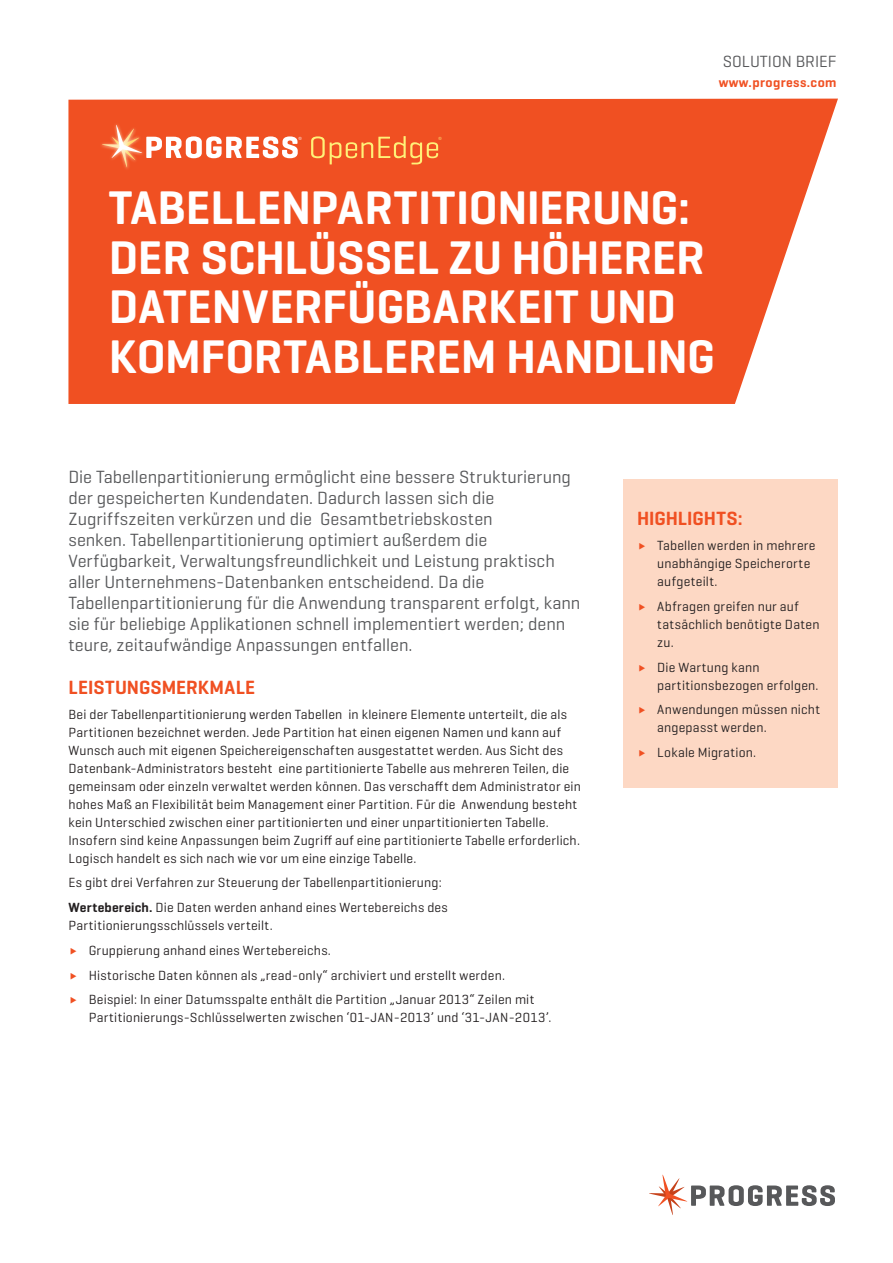
<style>
.page{position:relative;width:893px;height:1263px;background:#fff}
.page>*{position:absolute;margin:0;border:0;box-sizing:border-box;transform-origin:0 0}
.PAPER_TITLE{font:600 48px/49.5px "Geogrotesque";letter-spacing:-.005em;color:#fff}
.Sub_Head_-_A{font:600 19.5px "Geogrotesque";letter-spacing:.005em;color:#f05022}
.intro{font:18px/21px "Geogrotesque";color:#57585a}
.t1{font:16.5px "Geogrotesque";color:#57585a}
.Body_Text{font:13.5px/18px "Geogrotesque";letter-spacing:.015em;color:#231f20}
.t2{font:600 13.5px "Geogrotesque";letter-spacing:.03em;color:#f05022}
.s1{font-weight:600}
</style>
<div class="page">
<svg style="left:68px;top:99px;width:770px;height:305px;background:#f15d33"></svg>
<svg style="left:649px;top:1174px;width:186px;height:41px"></svg>
<div style="left:623px;top:480px;width:215px;height:308px;background:#fdd8c4"></div>
<svg style="left:311px;top:136px;width:130px;height:28px;background:#f37335"></svg>
<img style="left:97px;top:124px;width:41px;height:47px">
<img style="left:107px;top:120px;width:40px;height:5px">
<svg style="left:102px;top:125px;width:200px;height:43px"></svg>
<p class="t1" style="left:723px;top:52px;width:115px">SOLUTION BRIEF</p>
<p class="t2" style="left:719px;top:74px;width:119px">www.progress.com</p>
<p class="PAPER_TITLE" style="left:109px;top:183px;width:608px">TABELLENPARTITIONIERUNG:<br>DER SCHLÜSSEL ZU HÖHERER<br>DATENVERFÜGBARKEIT UND<br>KOMFORTABLEREM HANDLING</p>
<p class="intro" style="left:68px;top:466px;width:513px">Die Tabellenpartitionierung ermöglicht eine bessere Strukturierung der gespeicherten Kundendaten. Dadurch lassen sich die Zugriffszeiten verkürzen und die Gesamtbetriebskosten<br>senken. Tabellenpartitionierung optimiert außerdem die Verfügbarkeit, Verwaltungsfreundlichkeit und Leistung praktisch aller Unternehmens-Datenbanken entscheidend. Da die Tabellenpartitionierung für die Anwendung transparent erfolgt, kann sie für beliebige Applikationen schnell implementiert werden; denn teure, zeitaufwändige Anpassungen entfallen.</p>
<p class="Sub_Head_-_A" style="left:68px;top:675px;width:188px">LEISTUNGSMERKMALE</p>
<p class="Body_Text" style="left:68px;top:704px;width:514px">Bei der Tabellenpartitionierung werden Tabellen in kleinere Elemente unterteilt, die als Partitionen bezeichnet werden. Jede Partition hat einen eigenen Namen und kann auf Wunsch auch mit eigenen Speichereigenschaften ausgestattet werden. Aus Sicht des Datenbank-Administrators besteht eine partitionierte Tabelle aus mehreren Teilen, die gemeinsam oder einzeln verwaltet werden können. Das verschafft dem Administrator ein hohes Maß an Flexibilität beim Management einer Partition. Für die Anwendung besteht kein Unterschied zwischen einer partitionierten und einer unpartitionierten Tabelle.<br>Insofern sind keine Anpassungen beim Zugriff auf eine partitionierte Tabelle erforderlich.<br>Logisch handelt es sich nach wie vor um eine einzige Tabelle.</p>
<p class="Body_Text" style="left:68px;top:873px;width:375px">Es gibt drei Verfahren zur Steuerung der Tabellenpartitionierung:</p>
<p class="Body_Text" style="left:68px;top:898px;width:381px"><span class="s1">Wertebereich.</span> Die Daten werden anhand eines Wertebereichs des<br>Partitionierungsschlüssels verteilt.</p>
<p class="Body_Text" style="left:89px;top:941px;width:244px">Gruppierung anhand eines Wertebereichs.</p>
<p class="Body_Text" style="left:89px;top:965px;width:418px">Historische Daten können als „read-only“ archiviert und erstellt werden.</p>
<p class="Body_Text" style="left:89px;top:990px;width:464px">Beispiel: In einer Datumsspalte enthält die Partition „Januar 2013“ Zeilen mit<br>Partitionierungs-Schlüsselwerten zwischen ‘01-JAN-2013’ und ‘31-JAN-2013’.</p>
<p class="Sub_Head_-_A" style="left:637px;top:506px;width:107px">HIGHLIGHTS:</p>
<p class="Body_Text" style="left:657px;top:536px;width:160px">Tabellen werden in mehrere unabhängige Speicherorte aufgeteilt.</p>
<p class="Body_Text" style="left:657px;top:597px;width:164px">Abfragen greifen nur auf tatsächlich benötigte Daten zu.</p>
<p class="Body_Text" style="left:657px;top:657px;width:163px">Die Wartung kann partitionsbezogen erfolgen.</p>
<p class="Body_Text" style="left:657px;top:700px;width:164px">Anwendungen müssen nicht angepasst werden.</p>
<p class="Body_Text" style="left:657px;top:743px;width:100px">Lokale Migration.</p>
</div>
